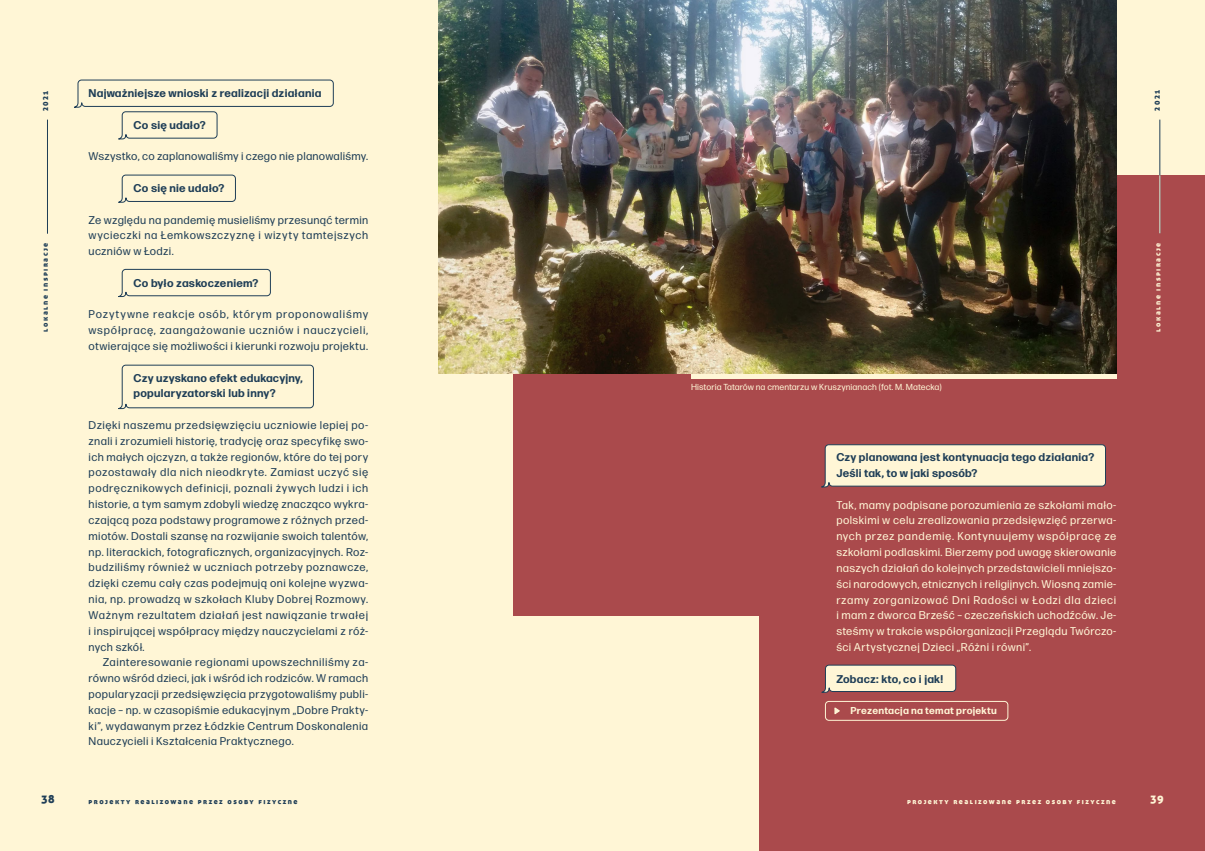
<style>
.page{position:relative;width:1205px;height:851px;background:#fff}
.page>*{position:absolute;margin:0;border:0;box-sizing:border-box;transform-origin:0 0}
.tekst{font:11.25px/15.9px "Forma DJR Micro";letter-spacing:.03em;color:#1f3e57;text-align:justify}
.tekst-2{font:11.25px/15.9px "Forma DJR Micro";letter-spacing:.025em;color:#fff6d6;text-align:justify}
.tekst_pytanie{font:700 11.25px/15.6px "Forma DJR Micro";letter-spacing:.02em;color:#1f3e57}
.sub_pytanie{font:700 11.25px/15.6px "Forma DJR Micro";letter-spacing:.02em;color:#1f3e57}
.t1{font:11.25px "Aller Display";color:#1f3e57}
.t2{font:11.25px "Aller Display";color:#fff6d6}
.tekst-3{font:700 10px "Forma DJR Micro";letter-spacing:.025em;color:#fff6d6}
.opis_zdjęć{font:8.75px "Forma DJR Micro";letter-spacing:.01em;color:#fff6d6}
.t3{font:7.5px "Aller Display";letter-spacing:.2em;color:#1f3e57}
.t4{font:7.5px "Aller Display";letter-spacing:.2em;color:#fff6d6}
</style>
<div class="page">
<div style="left:0;top:0;width:1205px;height:850px;background:#fff6d6"></div>
<div style="left:514px;top:175px;width:691px;height:675px;background:#aa4a4c"></div>
<div style="left:427px;top:617px;width:331px;height:233px;background:#fff6d6"></div>
<svg style="left:74px;top:79px;width:260px;height:61px"></svg>
<svg style="left:118px;top:174px;width:118px;height:29px"></svg>
<svg style="left:118px;top:268px;width:153px;height:29px"></svg>
<svg style="left:118px;top:364px;width:196px;height:45px"></svg>
<svg style="left:821px;top:444px;width:285px;height:44px"></svg>
<svg style="left:821px;top:664px;width:135px;height:29px"></svg>
<hr style="left:47px;top:120px;width:1px;height:114px;background:#1f3e57">
<hr style="left:1159px;top:120px;width:1px;height:113px;background:#1f3e57">
<hr style="left:1159px;top:175px;width:1px;height:58px;background:#fff6d6">
<div style="left:825px;top:700px;width:183px;height:20px;border:1px solid #fff6d6;border-radius:4px"></div>
<svg style="left:834px;top:707px;width:6px;height:8px"></svg>
<hr style="left:691px;top:374px;width:425px;height:4px;background:#fff6d6">
<img style="left:438px;top:0;width:678px;height:374px">
<p class="t3" style="left:41px;top:111px;width:22px;rotate:-90deg">2021</p>
<p class="t3" style="left:41px;top:331px;width:90px;rotate:-90deg">lokalne inspiracje</p>
<h3 class="tekst_pytanie" style="left:89px;top:85px;width:234px">Najważniejsze wnioski z realizacji działania</h3>
<h4 class="sub_pytanie" style="left:134px;top:117px;width:73px">Co się udało?</h4>
<p class="tekst" style="left:89px;top:148px;width:281px">Wszystko, co zaplanowaliśmy i czego nie planowaliśmy.</p>
<h4 class="tekst_pytanie" style="left:134px;top:180px;width:92px">Co się nie udało?</h4>
<p class="tekst" style="left:89px;top:211px;width:281px">Ze względu na pandemię musieliśmy przesunąć termin wycieczki na Łemkowszczyznę i wizyty tamtejszych uczniów w Łodzi.</p>
<h4 class="sub_pytanie" style="left:134px;top:275px;width:126px">Co było zaskoczeniem?</h4>
<p class="tekst" style="left:89px;top:306px;width:281px">Pozytywne reakcje osób, którym proponowaliśmy współpracę, zaangażowanie uczniów i nauczycieli, otwierające się możliwości i kierunki rozwoju projektu.</p>
<h4 class="sub_pytanie" style="left:134px;top:369px;width:171px">Czy uzyskano efekt edukacyjny, popularyzatorski lub inny?</h4>
<p class="tekst" style="left:89px;top:416px;width:281px">Dzięki naszemu przedsięwzięciu uczniowie lepiej po&shy;znali i zrozumieli historię, tradycję oraz specyfikę swo&shy;ich małych ojczyzn, a także regionów, które do tej pory pozostawały dla nich nieodkryte. Zamiast uczyć się podręcznikowych definicji, poznali żywych ludzi i ich historie, a tym samym zdobyli wiedzę znacząco wykra&shy;czającą poza podstawy programowe z różnych przed&shy;miotów. Dostali szansę na rozwijanie swoich talentów, np. literackich, fotograficznych, organizacyjnych. Roz&shy;budziliśmy również w uczniach potrzeby poznawcze, dzięki czemu cały czas podejmują oni kolejne wyzwa&shy;nia, np. prowadzą w szkołach Kluby Dobrej Rozmowy.<br>Ważnym rezultatem działań jest nawiązanie trwałej i inspirującej współpracy między nauczycielami z róż&shy;nych szkół.</p>
<p class="tekst" style="left:89px;top:654px;width:281px;text-indent:14px">Zainteresowanie regionami upowszechniliśmy za&shy;równo wśród dzieci, jak i wśród ich rodziców. W ramach popularyzacji przedsięwzięcia przygotowaliśmy publi&shy;kacje – np. w czasopiśmie edukacyjnym „Dobre Prakty&shy;ki”, wydawanym przez Łódzkie Centrum Doskonalenia Nauczycieli i Kształcenia Praktycznego.</p>
<p class="t3" style="left:1152px;top:110px;width:22px;rotate:-90deg">2021</p>
<p class="opis_zdjęć" style="left:691px;top:381px;width:252px">Historia Tatarów na cmentarzu w Kruszynianach (fot. M. Matecka)</p>
<h3 class="tekst_pytanie" style="left:836px;top:449px;width:259px">Czy planowana jest kontynuacja tego działania?<br>Jeśli tak, to w jaki sposób?</h3>
<p class="tekst-2" style="left:836px;top:496px;width:281px">Tak, mamy podpisane porozumienia ze szkołami mało&shy;polskimi w celu zrealizowania przedsięwzięć przerwa&shy;nych przez pandemię. Kontynuujemy współpracę ze szkołami podlaskimi. Bierzemy pod uwagę skierowanie naszych działań do kolejnych przedstawicieli mniejszo&shy;ści narodowych, etnicznych i religijnych. Wiosną zamie&shy;rzamy zorganizować Dni Radości w Łodzi dla dzieci i mam z dworca Brześć – czeczeńskich uchodźców. Je&shy;steśmy w trakcie współorganizacji Przeglądu Twórczo&shy;ści Artystycznej Dzieci „Różni i równi”.</p>
<h3 class="tekst_pytanie" style="left:836px;top:670px;width:108px">Zobacz: kto, co i jak!</h3>
<p class="tekst-3" style="left:850px;top:704px;width:148px">Prezentacja na temat projektu</p>
<p class="t4" style="left:1153px;top:331px;width:90px;rotate:-90deg">lokalne inspiracje</p>
<p class="t1" style="left:41px;top:791px;width:15px">38</p>
<p class="t2" style="left:1150px;top:791px;width:15px">39</p>
<p class="t3" style="left:89px;top:796px;width:210px">projekty realizowane przez osoby fizyczne</p>
<p class="t4" style="left:907px;top:796px;width:210px">projekty realizowane przez osoby fizyczne</p>
</div>
